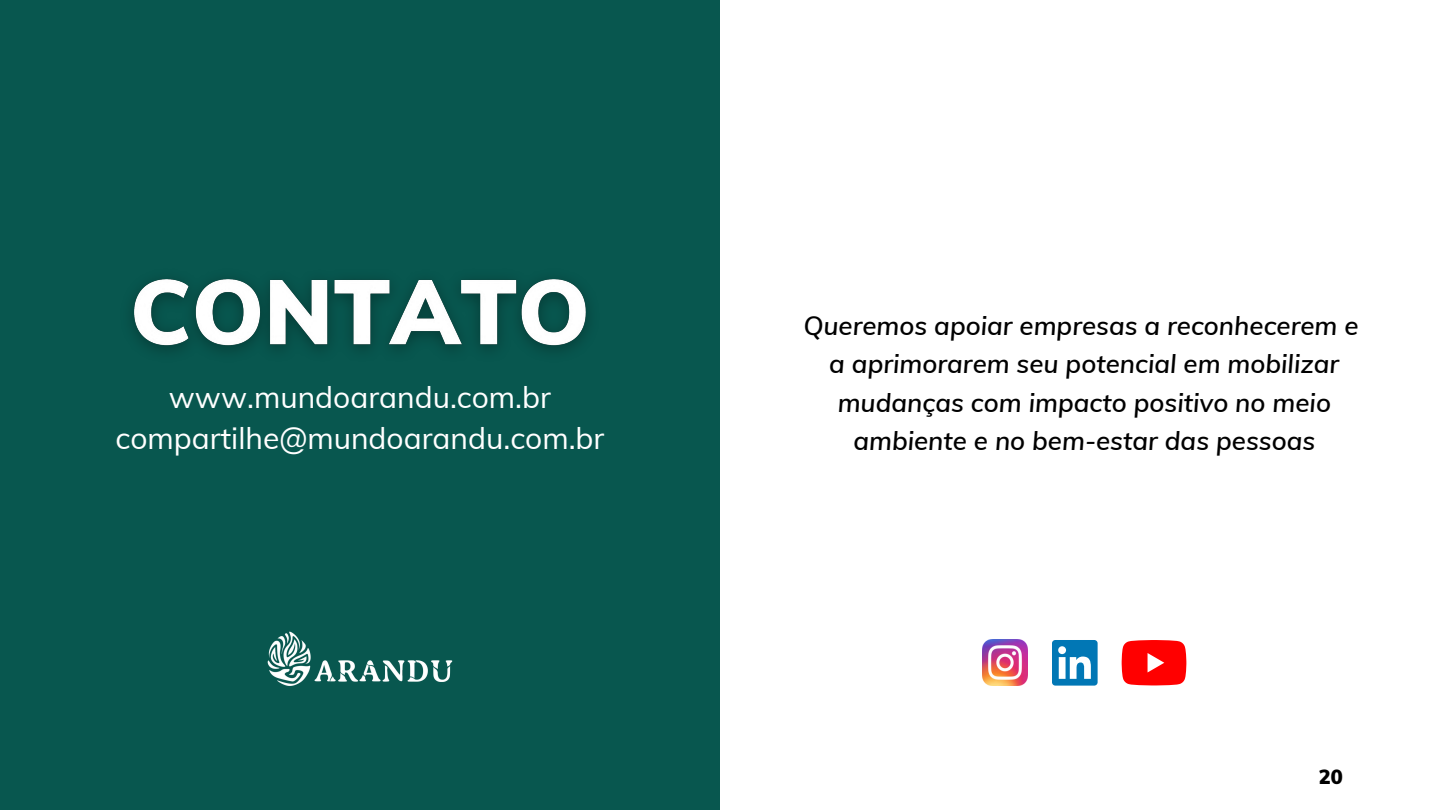
<style>
.page{position:relative;width:1440px;height:810px;background:#fff}
.page>*{position:absolute;margin:0;border:0;box-sizing:border-box;transform-origin:0 0}
.t1{font:30px "Muli";color:#fff}
.t2{font:italic 600 25.8px/38.2px "Muli";color:#000;text-align:center}
.t3{font:900 20px "Muli";color:#000}
</style>
<div class="page">
<img style="left:982px;top:640px;width:46px;height:46px">
<svg style="left:1122px;top:640px;width:64px;height:45px;background:#ff1a1a"></svg>
<div style="left:1052px;top:640px;width:46px;height:46px;background:#0177b5;border-radius:3px"></div>
<svg style="left:1058px;top:646px;width:33px;height:33px"></svg>
<div style="left:0;top:0;width:720px;height:810px;background:#08574f"></div>
<img style="left:267px;top:631px;width:186px;height:55px">
<img style="left:132px;top:279px;width:456px;height:72px">
<p class="t1" style="left:169px;top:378px;width:384px">www.mundoarandu.com.br</p>
<p class="t1" style="left:116px;top:419px;width:490px">compartilhe@mundoarandu.com.br</p>
<p class="t2" style="left:803px;top:306px;width:557px">Queremos apoiar empresas a reconhecerem e</p>
<p class="t2" style="left:829px;top:345px;width:512px">a aprimorarem seu potencial em mobilizar mudanças com impacto positivo no meio ambiente e no bem-estar das pessoas</p>
<p class="t3" style="left:1319px;top:764px;width:26px">20</p>
</div>
